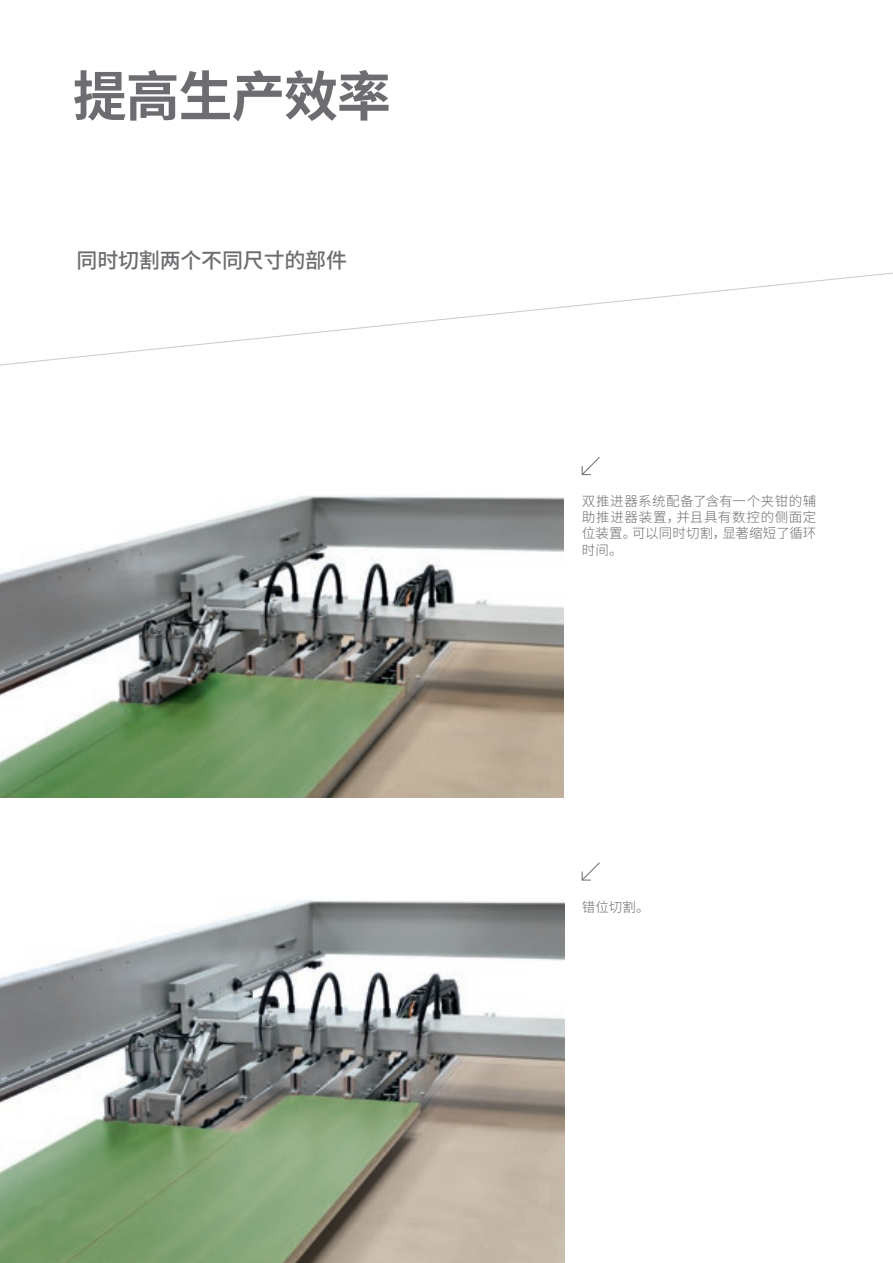
<style>
.page{position:relative;width:893px;height:1263px;background:#fff}
.page>*{position:absolute;margin:0;border:0;box-sizing:border-box;transform-origin:0 0}
._1_TITOLO_GRIGIO{font:700 54px "Noto Sans CJ Ksc";letter-spacing:-.02em;color:#6c6d70}
.t1{font:500 21px "Noto Sans CJ Ksc";letter-spacing:-.01em;color:#6c6d70}
.t2{font:300 13.5px/16.2px "Noto Sans CJ Ksc";letter-spacing:.025em;color:#6c6d70;text-align:justify}
</style>
<div class="page">
<svg style="left:581px;top:457px;width:19px;height:19px"></svg>
<svg style="left:581px;top:862px;width:19px;height:19px"></svg>
<img style="left:0;top:900px;width:564px;height:363px">
<img style="left:0;top:495px;width:564px;height:302px">
<svg style="left:0;top:272px;width:893px;height:94px"></svg>
<p class="_1_TITOLO_GRIGIO" style="left:73px;top:66px;width:320px">提高生产效率</p>
<p class="t1" style="left:77px;top:248px;width:272px">同时切割两个不同尺寸的部件</p>
<p class="t2" style="left:582px;top:493px;width:236px">双推进器系统配备了含有一个夹钳的辅助推进器装置，并且具有数控的侧面定位装置。可以同时切割，显著缩短了循环时间。</p>
<p class="t2" style="left:582px;top:899px;width:69px">错位切割。</p>
</div>
